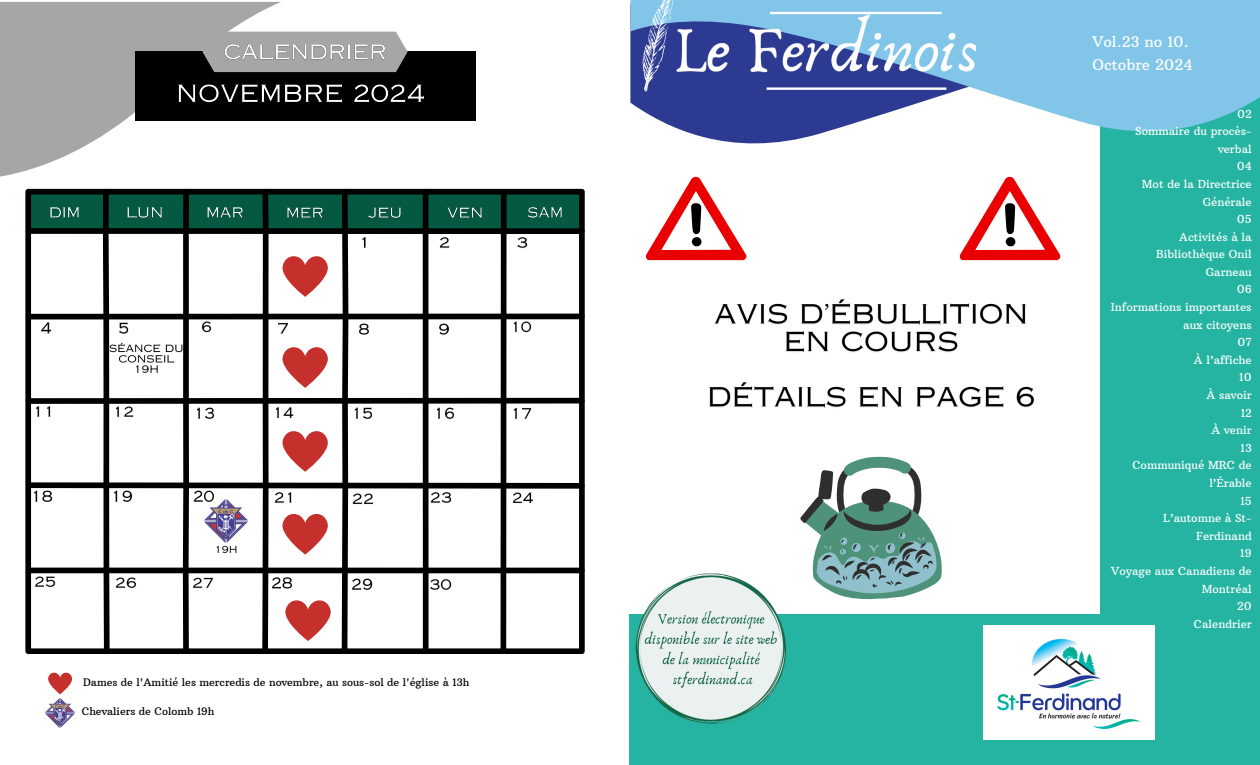
<style>
.page{position:relative;width:1260px;height:765px;background:#fff}
.page>*{position:absolute;margin:0;border:0;box-sizing:border-box;transform-origin:0 0}
.t1{font:15px/23.5px "Arbutus Slab";color:#fff}
.t2{font:11.25px/17.6px "Arbutus Slab";color:#fff;text-align:right}
.t3{font:10.5px "Arbutus Slab";color:#000}
</style>
<div class="page">
<div style="left:630px;top:615px;width:471px;height:150px;background:#25b4a2"></div>
<div style="left:1101px;top:53px;width:159px;height:712px;background:#25b4a2"></div>
<img style="left:629px;top:573px;width:169px;height:163px">
<svg style="left:630px;top:0;width:630px;height:149px;fill:#81c5e9"></svg>
<img style="left:639px;top:0;width:351px;height:149px">
<svg style="left:646px;top:177px;width:101px;height:83px"></svg>
<svg style="left:960px;top:177px;width:101px;height:83px"></svg>
<svg style="left:800px;top:457px;width:142px;height:142px"></svg>
<img style="left:984px;top:626px;width:171px;height:113px">
<img style="left:709px;top:299px;width:325px;height:109px">
<svg style="left:0;top:2px;width:281px;height:175px;fill:#a6a6a6"></svg>
<div style="left:135px;top:52px;width:340px;height:69px;background:#000"></div>
<svg style="left:203px;top:32px;width:205px;height:40px"></svg>
<svg style="left:48px;top:672px;width:25px;height:22px"></svg>
<img style="left:178px;top:84px;width:246px;height:19px">
<img style="left:222px;top:42px;width:166px;height:22px">
<svg style="left:25px;top:189px;width:560px;height:465px"></svg>
<img style="left:46px;top:699px;width:29px;height:29px">
<p class="t3" style="left:83px;top:675px;width:388px">Dames de l'Amitié les mercredis de novembre, au sous-sol de l'église à 13h</p>
<p class="t3" style="left:82px;top:704px;width:134px">Chevaliers de Colomb 19h</p>
<p class="t1" style="left:1093px;top:30px;width:101px">Vol.23 no 10.<br>Octobre 2024</p>
<h4 class="t2" style="left:1111px;top:105px;width:142px">02<br>Sommaire du procès&shy;verbal<br>04<br>Mot de la Directrice<br>Générale<br>05<br>Activités à la<br>Bibliothèque Onil<br>Garneau<br>06<br>Informations importantes aux citoyens<br>07<br>À l’affiche<br>10<br>À savoir<br>12<br>À venir<br>13<br>Communiqué MRC de l’Érable<br>15<br>L’automne à St-<br>Ferdinand<br>19<br>Voyage aux Canadiens de<br>Montréal<br>20<br>Calendrier</h4>
</div>
